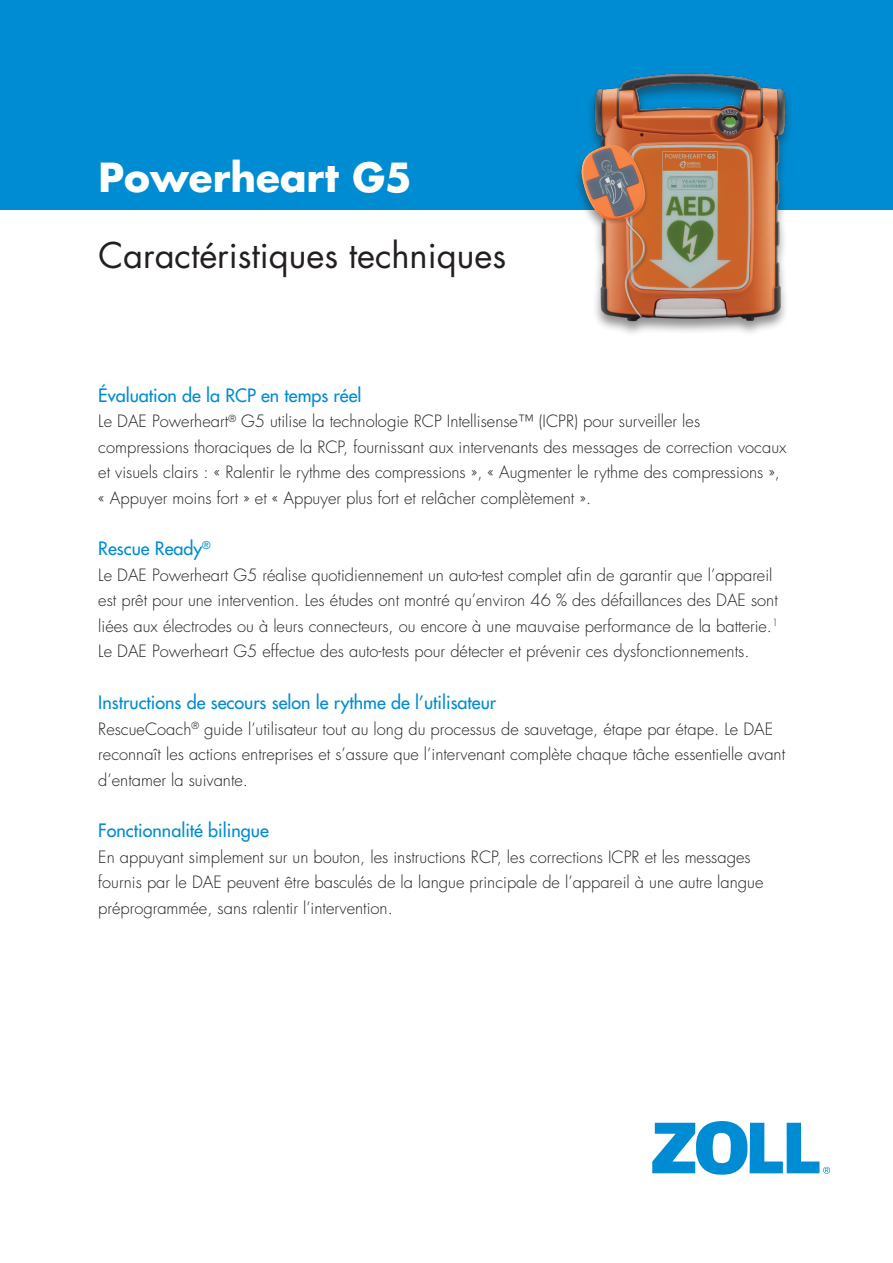
<style>
.page{position:relative;width:893px;height:1263px;background:#fff}
.page>*{position:absolute;margin:0;border:0;box-sizing:border-box;transform-origin:0 0}
.t1{font:700 39px "Futura Std";color:#fff}
.t2{font:34.5px "Futura Std";color:#231f20}
.t3{font:500 18px "Futura Std";color:#008cd2}
.body{font:300 16.5px/25.5px "Futura Std";color:#231f20}
</style>
<div class="page">
<div style="left:0;top:0;width:893px;height:210px;background:#008cd2"></div>
<svg style="left:652px;top:1121px;width:178px;height:54px"></svg>
<img style="left:577px;top:73px;width:213px;height:261px">
<p class="t1" style="left:99px;top:151px;width:315px">Powerheart G5</p>
<p class="t2" style="left:99px;top:233px;width:409px">Caractéristiques techniques</p>
<h1 class="t3" style="left:98px;top:384px;width:265px">Évaluation de la RCP en temps réel</h1>
<p class="body" style="left:98px;top:409px;width:690px">Le DAE Powerheart<sup>®</sup> G5 utilise la technologie RCP Intellisense™ (ICPR) pour surveiller les compressions thoraciques de la RCP, fournissant aux intervenants des messages de correction vocaux et visuels clairs : « Ralentir le rythme des compressions », « Augmenter le rythme des compressions », « Appuyer moins fort » et « Appuyer plus fort et relâcher complètement ».</p>
<h1 class="t3" style="left:98px;top:537px;width:114px">Rescue Ready<sup>®</sup></h1>
<p class="body" style="left:98px;top:562px;width:681px">Le DAE Powerheart G5 réalise quotidiennement un auto-test complet afin de garantir que l’appareil est prêt pour une intervention. Les études ont montré qu’environ 46 % des défaillances des DAE sont liées aux électrodes ou à leurs connecteurs, ou encore à une mauvaise performance de la batterie.<sup>1<br></sup>Le DAE Powerheart G5 effectue des auto-tests pour détecter et prévenir ces dysfonctionnements.</p>
<h1 class="t3" style="left:98px;top:691px;width:399px">Instructions de secours selon le rythme de l’utilisateur</h1>
<p class="body" style="left:98px;top:716px;width:688px">RescueCoach<sup>®</sup> guide l’utilisateur tout au long du processus de sauvetage, étape par étape. Le DAE reconnaît les actions entreprises et s’assure que l’intervenant complète chaque tâche essentielle avant d’entamer la suivante.</p>
<h1 class="t3" style="left:98px;top:819px;width:172px">Fonctionnalité bilingue</h1>
<p class="body" style="left:98px;top:844px;width:667px">En appuyant simplement sur un bouton, les instructions RCP, les corrections ICPR et les messages fournis par le DAE peuvent être basculés de la langue principale de l’appareil à une autre langue préprogrammée, sans ralentir l’intervention.</p>
</div>
